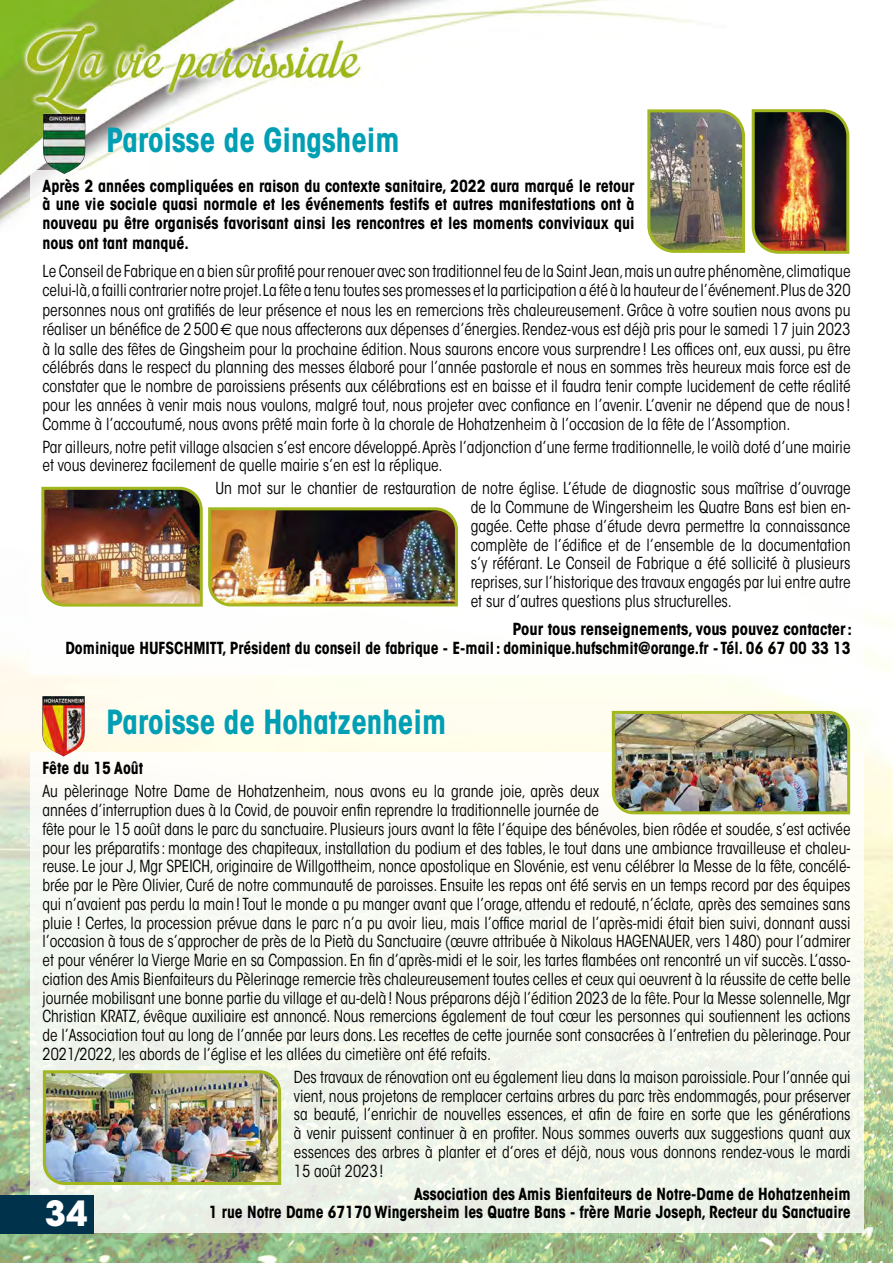
<style>
.page{position:relative;width:893px;height:1263px;background:#fff}
.page>*{position:absolute;margin:0;border:0;box-sizing:border-box;transform-origin:0 0}
.t1{font:700 34.5px "ITC Avant Garde Std";color:#fff}
.t2{font:700 condensed 33px "ITC Avant Garde Std";color:#009fb4;scale:.94 1}
.t3{font:condensed 16.5px/18.8px "ITC Avant Garde Std";color:#000;scale:.95 1}
.t4{font:condensed 16.5px/19px "ITC Avant Garde Std";color:#000;text-align:justify;scale:.96 1}
.t5{font:700 condensed 16.5px/19px "ITC Avant Garde Std";color:#000;text-align:justify}
.t6{font:700 condensed 16.5px/18.8px "ITC Avant Garde Std";color:#000;text-align:right;scale:.95 1}
.s1{font-family:"Euro Sans";font-stretch:normal}
</style>
<div class="page">
<img style="left:0;top:0;width:893px;height:1263px">
<div style="left:30px;top:170px;width:833px;height:505px;background:#fff"></div>
<img style="left:43px;top:114px;width:43px;height:60px">
<img style="left:646px;top:108px;width:205px;height:146px">
<img style="left:41px;top:486px;width:417px;height:121px">
<div style="left:30px;top:752px;width:833px;height:481px;background:linear-gradient(to right,#f4f8f1,#f6f8ef)"></div>
<div style="left:0;top:1195px;width:94px;height:38px;background:#00334b"></div>
<img style="left:42px;top:696px;width:43px;height:60px">
<img style="left:610px;top:709px;width:242px;height:107px">
<img style="left:41px;top:1069px;width:242px;height:117px">
<h2 class="t2" style="left:106px;top:119px;width:314px">Paroisse de Gingsheim</h2>
<p class="t5" style="left:42px;top:176px;width:594px">Après 2 années compliquées en raison du contexte sanitaire, 2022 aura marqué le retour à une vie sociale quasi normale et les événements festifs et autres manifestations ont à nouveau pu être organisés favorisant ainsi les rencontres et les moments conviviaux qui nous ont tant manqué.</p>
<p class="t4" style="left:43px;top:261px;width:843px">Le Conseil de Fabrique en a bien sûr profité pour renouer avec son traditionnel feu de la Saint Jean,mais un autre phénomène,climatique celui-là,a failli contrarier notre projet.La fête a tenu toutes ses promesses et la participation a été à la hauteur de l’événement.Plus de 320 personnes nous ont gratifiés de leur présence et nous les en remercions très chaleureusement. Grâce à votre soutien nous avons pu réaliser un bénéfice de 2500<span class="s1">€</span> que nous affecterons aux dépenses d’énergies. Rendez-vous est déjà pris pour le samedi 17 juin 2023 à la salle des fêtes de Gingsheim pour la prochaine édition. Nous saurons encore vous surprendre ! Les offices ont, eux aussi, pu être célébrés dans le respect du planning des messes élaboré pour l’année pastorale et nous en sommes très heureux mais force est de constater que le nombre de paroissiens présents aux célébrations est en baisse et il faudra tenir compte lucidement de cette réalité pour les années à venir mais nous voulons, malgré tout, nous projeter avec confiance en l’avenir. L’avenir ne dépend que de nous !<br>Comme à l’accoutumé, nous avons prêté main forte à la chorale de Hohatzenheim à l’occasion de la fête de l’Assomption.</p>
<p class="t4" style="left:43px;top:437px;width:843px">Par ailleurs, notre petit village alsacien s’est encore développé. Après l’adjonction d’une ferme traditionnelle, le voilà doté d’une mairie et vous devinerez facilement de quelle mairie s’en est la réplique.</p>
<p class="t4" style="left:471px;top:479px;width:397px;text-indent:-255px">Un mot sur le chantier de restauration de notre église. L’étude de diagnostic sous maîtrise d’ouvrage de la Commune de Wingersheim les Quatre Bans est bien en&shy;gagée. Cette phase d’étude devra permettre la connaissance complète de l’édifice et de l’ensemble de la documentation s’y référant. Le Conseil de Fabrique a été sollicité à plusieurs reprises, sur l’historique des travaux engagés par lui entre autre et sur d’autres questions plus structurelles.</p>
<p class="t5" style="left:65px;top:619px;width:788px;line-height:19.5px;text-align:right">Pour tous renseignements, vous pouvez contacter:<br>Dominique HUFSCHMITT, Président du conseil de fabrique - E-mail: dominique.hufschmit@orange.fr - Tél. 06 67 00 33 13</p>
<h2 class="t2" style="left:106px;top:701px;width:363px">Paroisse de Hohatzenheim</h2>
<p class="t6" style="left:43px;top:759px;width:107px">Fête du 15 Août</p>
<p class="t3" style="left:43px;top:782px;width:852px">Au pèlerinage Notre Dame de Hohatzenheim, nous avons eu la grande joie, après deux<br>années d’interruption dues à la Covid, de pouvoir enfin reprendre la traditionnelle journée de<br>fête pour le 15 août dans le parc du sanctuaire. Plusieurs jours avant la fête l’équipe des bénévoles, bien rôdée et soudée, s’est activée pour les préparatifs : montage des chapiteaux, installation du podium et des tables, le tout dans une ambiance travailleuse et chaleu&shy;reuse. Le jour J, Mgr SPEICH, originaire de Willgottheim, nonce apostolique en Slovénie, est venu célébrer la Messe de la fête, concélé&shy;brée par le Père Olivier, Curé de notre communauté de paroisses. Ensuite les repas ont été servis en un temps record par des équipes qui n’avaient pas perdu la main ! Tout le monde a pu manger avant que l’orage, attendu et redouté, n’éclate, après des semaines sans pluie ! Certes, la procession prévue dans le parc n’a pu avoir lieu, mais l’office marial de l’après-midi était bien suivi, donnant aussi l’occasion à tous de s’approcher de près de la Pietà du Sanctuaire (œuvre attribuée à Nikolaus HAGENAUER, vers 1480) pour l’admirer et pour vénérer la Vierge Marie en sa Compassion. En fin d’après-midi et le soir, les tartes flambées ont rencontré un vif succès. L’asso&shy;ciation des Amis Bienfaiteurs du Pèlerinage remercie très chaleureusement toutes celles et ceux qui oeuvrent à la réussite de cette belle journée mobilisant une bonne partie du village et au-delà ! Nous préparons déjà l’édition 2023 de la fête. Pour la Messe solennelle, Mgr Christian KRATZ, évêque auxiliaire est annoncé. Nous remercions également de tout cœur les personnes qui soutiennent les actions de l’Association tout au long de l’année par leurs dons. Les recettes de cette journée sont consacrées à l’entretien du pèlerinage. Pour 2021/2022, les abords de l’église et les allées du cimetière ont été refaits.</p>
<p class="t3" style="left:294px;top:1067px;width:587px;text-align:justify">Des travaux de rénovation ont eu également lieu dans la maison paroissiale. Pour l’année qui vient, nous projetons de remplacer certains arbres du parc très endommagés, pour préserver sa beauté, l’enrichir de nouvelles essences, et afin de faire en sorte que les générations à venir puissent continuer à en profiter. Nous sommes ouverts aux suggestions quant aux essences des arbres à planter et d’ores et déjà, nous vous donnons rendez-vous le mardi 15 août 2023!</p>
<p class="t6" style="left:209px;top:1184px;width:677px">Association des Amis Bienfaiteurs de Notre-Dame de Hohatzenheim<br>1 rue Notre Dame 67170 Wingersheim les Quatre Bans - frère Marie Joseph, Recteur du Sanctuaire</p>
<h1 class="t1" style="left:45px;top:1190px;width:44px">34</h1>
</div>
